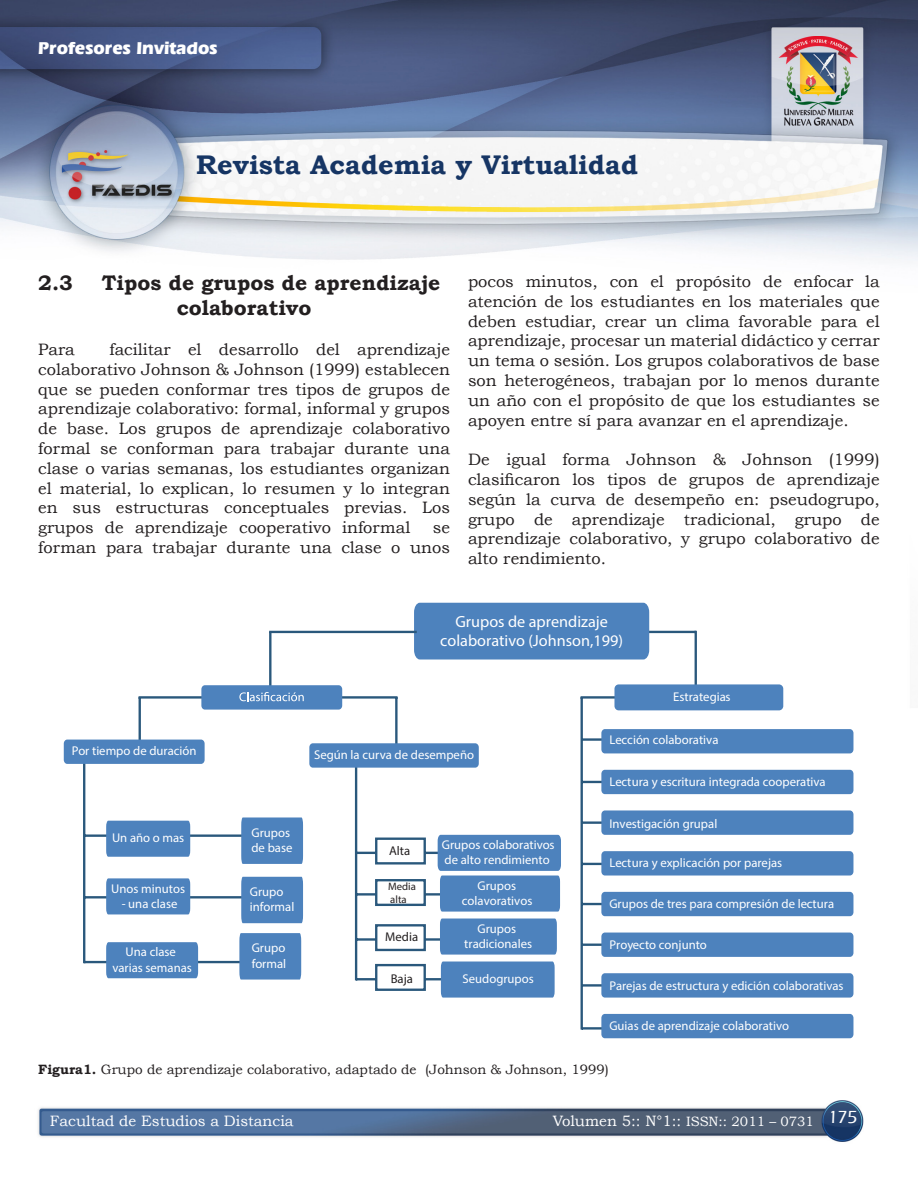
<style>
.page{position:relative;width:918px;height:1188px;background:#fff}
.page>*{position:absolute;margin:0;border:0;box-sizing:border-box;transform-origin:0 0}
.t1{font:700 27px "Bookman Old Style";color:#163564}
.Sub_titulos{font:700 21px/25.2px "Bookman Old Style";color:#231f20}
.t2{font:700 18px "Eras IT Cby BT";color:#fff}
.t3{font:500 18px "Eras ITC";color:#fff}
.Contenidos_Español{font:16.5px/19.8px "Bookman Old Style";color:#231f20;text-align:justify}
.t4{font:16.2px/19.5px "Myriad Pro";color:#fff;text-align:center}
.t5{font:15px "Bookman Old Style";color:#fff}
.Pie_de_pag_documento{font:13.5px "Bookman Old Style";color:#231f20}
.t6{font:12.75px/15.3px "Myriad Pro";color:#fff}
.t7{font:12.75px "Myriad Pro";color:#231f20}
.t8{font:10.8px/12.9px "Myriad Pro";color:#231f20}
.s1{font-weight:700}
.s2{font-size:13.5px}
</style>
<div class="page">
<img style="left:0;top:0;width:918px;height:1142px">
<svg style="left:82px;top:628px;width:616px;height:404px"></svg>
<div style="left:601px;top:729px;width:252px;height:24px;background:#4d82bd;border-radius:4px"></div>
<div style="left:601px;top:770px;width:252px;height:24px;background:#4d82bd;border-radius:4px"></div>
<div style="left:601px;top:810px;width:252px;height:25px;background:#4d82bd;border-radius:4px"></div>
<div style="left:601px;top:851px;width:252px;height:25px;background:#4d82bd;border-radius:4px"></div>
<div style="left:601px;top:892px;width:252px;height:24px;background:#4d82bd;border-radius:4px"></div>
<div style="left:601px;top:933px;width:252px;height:24px;background:#4d82bd;border-radius:4px"></div>
<div style="left:601px;top:973px;width:252px;height:25px;background:#4d82bd;border-radius:4px"></div>
<div style="left:601px;top:1014px;width:252px;height:24px;background:#4d82bd;border-radius:4px"></div>
<div style="left:414px;top:603px;width:235px;height:57px;background:#4d82bd"></div>
<div style="left:614px;top:684px;width:169px;height:26px;background:#4d82bd;border-radius:4px"></div>
<div style="left:201px;top:685px;width:141px;height:25px;background:#4d82bd;border-radius:4px"></div>
<svg style="left:239px;top:692px;width:65px;height:9px"></svg>
<div style="left:64px;top:740px;width:141px;height:24px;background:#4d82bd;border-radius:4px"></div>
<div style="left:309px;top:743px;width:170px;height:25px;background:#4d82bd;border-radius:4px"></div>
<div style="left:106px;top:942px;width:92px;height:36px;background:#4d82bd"></div>
<div style="left:106px;top:878px;width:84px;height:36px;background:#4d82bd"></div>
<div style="left:106px;top:821px;width:84px;height:36px;background:#4d82bd"></div>
<div style="left:239px;top:933px;width:62px;height:47px;background:#4d82bd"></div>
<div style="left:241px;top:877px;width:62px;height:46px;background:#4d82bd"></div>
<div style="left:241px;top:817px;width:62px;height:47px;background:#4d82bd"></div>
<div style="left:441px;top:962px;width:114px;height:36px;background:#4d82bd"></div>
<div style="left:440px;top:919px;width:117px;height:36px;background:#4d82bd"></div>
<svg style="left:438px;top:835px;width:123px;height:77px;background:#5a8bc2"></svg>
<hr style="left:269px;top:631px;width:148px;height:2px;background:#2a587c">
<p class="t2" style="left:38px;top:37px;width:181px">Profesores Invitados</p>
<h1 class="t1" style="left:196px;top:149px;width:443px">Revista Academia y Virtualidad</h1>
<p class="Sub_titulos" style="left:38px;top:270px;width:36px">2.3</p>
<p class="Sub_titulos" style="left:177px;top:270px;width:265px;text-indent:-75px">Tipos de grupos de aprendizaje colaborativo</p>
<p class="Contenidos_Español" style="left:38px;top:339px;width:38px">Para</p>
<p class="Contenidos_Español" style="left:38px;top:339px;width:413px;text-indent:71px">facilitar el desarrollo del aprendizaje colaborativo Johnson &amp; Johnson (1999) establecen que se pueden conformar tres tipos de grupos de aprendizaje colaborativo: formal, informal y grupos de base. Los grupos de aprendizaje colaborativo formal se conforman para trabajar durante una clase o varias semanas, los estudiantes organizan el material, lo explican, lo resumen y lo integran en sus estructuras conceptuales previas. Los grupos de aprendizaje cooperativo informal</p>
<p class="Contenidos_Español" style="left:38px;top:518px;width:413px;text-align:right">se<br>forman para trabajar durante una clase o unos</p>
<p class="Contenidos_Español" style="left:468px;top:271px;width:413px">pocos minutos, con el propósito de enfocar la atención de los estudiantes en los materiales que deben estudiar, crear un clima favorable para el aprendizaje, procesar un material didáctico y cerrar un tema o sesión. Los grupos colaborativos de base son heterogéneos, trabajan por lo menos durante un año con el propósito de que los estudiantes se apoyen entre sí para avanzar en el aprendizaje.</p>
<p class="Contenidos_Español" style="left:468px;top:450px;width:413px">De igual forma Johnson &amp; Johnson (1999) clasificaron los tipos de grupos de aprendizaje según la curva de desempeño en: pseudogrupo, grupo de aprendizaje tradicional, grupo de aprendizaje colaborativo, y grupo colaborativo de alto rendimiento.</p>
<p class="t4" style="left:440px;top:611px;width:184px">Grupos de aprendizaje colaborativo (Johnson,199)</p>
<p class="t6" style="left:673px;top:689px;width:59px">Estrategias</p>
<p class="t6" style="left:72px;top:743px;width:126px">Por tiempo de duración</p>
<p class="t6" style="left:314px;top:747px;width:161px">Según la curva de desempeño</p>
<p class="t6" style="left:112px;top:830px;width:74px">Un año o mas</p>
<p class="t6" style="left:251px;top:825px;width:42px">Grupos de base</p>
<p class="t7" style="left:389px;top:843px;width:23px">Alta</p>
<p class="t6" style="left:442px;top:837px;width:114px">Grupos colaborativos de alto rendimiento</p>
<p class="t6" style="left:111px;top:880px;width:75px">Unos minutos</p>
<p class="t6" style="left:122px;top:896px;width:57px">- una clase</p>
<p class="t6" style="left:250px;top:884px;width:46px">Grupo informal</p>
<p class="t8" style="left:388px;top:880px;width:29px">Media alta</p>
<p class="t6" style="left:462px;top:878px;width:72px;text-align:center">Grupos colavorativos</p>
<p class="t6" style="left:112px;top:944px;width:81px;text-align:center">Una clase varias semanas</p>
<p class="t6" style="left:252px;top:940px;width:36px">Grupo formal</p>
<p class="t7" style="left:385px;top:929px;width:34px">Media</p>
<p class="t6" style="left:464px;top:921px;width:69px;text-align:center">Grupos tradicionales</p>
<p class="t7" style="left:391px;top:971px;width:24px">Baja</p>
<p class="t6" style="left:463px;top:971px;width:73px">Seudogrupos</p>
<p class="t6" style="left:609px;top:732px;width:111px">Lección colaborativa</p>
<p class="t6" style="left:609px;top:774px;width:218px">Lectura y escritura integrada cooperativa</p>
<p class="t6" style="left:609px;top:816px;width:109px">Investigación grupal</p>
<p class="t6" style="left:609px;top:855px;width:174px">Lectura y explicación por parejas</p>
<p class="t6" style="left:609px;top:896px;width:226px">Grupos de tres para compresión de lectura</p>
<p class="t6" style="left:609px;top:937px;width:99px">Proyecto conjunto</p>
<p class="t6" style="left:609px;top:978px;width:236px">Parejas de estructura y edición colaborativas</p>
<p class="t6" style="left:609px;top:1018px;width:181px">Guias de aprendizaje colaborativo</p>
<p class="Pie_de_pag_documento" style="left:38px;top:1061px;width:572px"><span class="s1">Figura1.</span> Grupo de aprendizaje colaborativo, adaptado de (Johnson &amp; Johnson, 1999)</p>
<p class="t5" style="left:50px;top:1113px;width:245px">Facultad de Estudios a Distancia</p>
<p class="t5" style="left:553px;top:1113px;width:263px">Volumen 5:: N°1:: <span class="s2">ISSN:: 2011 – 0731</span></p>
<p class="t3" style="left:828px;top:1107px;width:31px">175</p>
</div>
